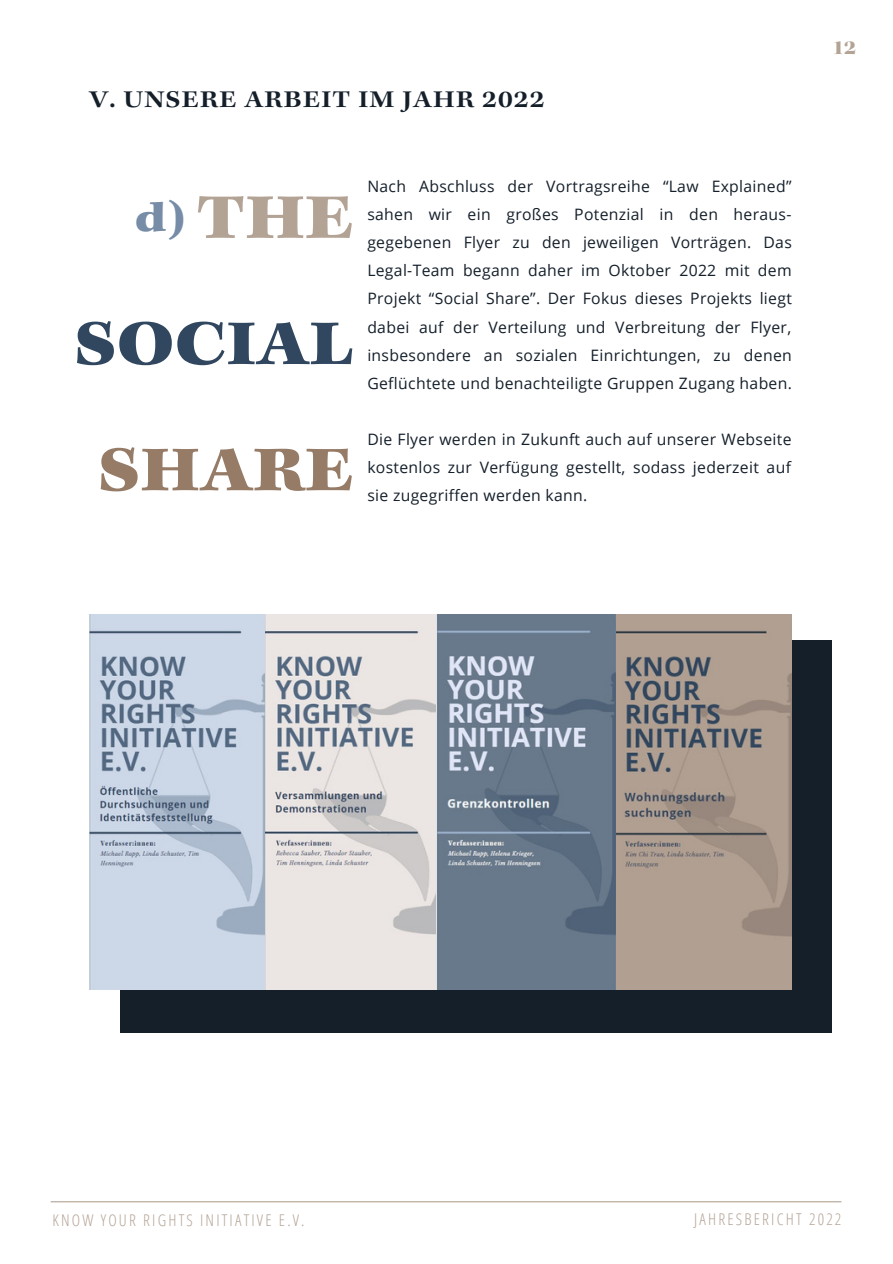
<style>
.page{position:relative;width:893px;height:1264px;background:#fff}
.page>*{position:absolute;margin:0;border:0;box-sizing:border-box;transform-origin:0 0}
.t1{font:63.6px "Kepler Std Black Ext Capt";color:#31475f}
.t2{font:63.6px "Kepler Std Black Ext Capt";color:#967b66}
.t3{font:63.6px "Kepler Std Black Ext Capt";color:#b3a395}
.t4{font:43.2px "Kepler Std Black Ext Capt";color:#778ca7}
.t5{font:600 expanded 24px "Kepler Std";letter-spacing:.05em;color:#141f2a}
.t6{font:19.5px "Kepler Std Black Ext Disp";color:#b3a395}
.t7{font:300 16.2px "Open Sans Condensed";letter-spacing:.135em;color:#b3a395}
.t8{font:15.75px/28px "Open Sans";letter-spacing:.02em;color:#141f2a;text-align:justify}
</style>
<div class="page">
<hr style="left:51px;top:1201px;width:790px;height:1px;background:#b3a395">
<div style="left:120px;top:640px;width:711px;height:392px;background:#141f2a"></div>
<img style="left:89px;top:614px;width:348px;height:375px">
<img style="left:437px;top:614px;width:354px;height:375px">
<h3 class="t5" style="left:89px;top:90px;width:456px">V. UNSERE ARBEIT IM JAHR 2022</h3>
<h2 class="t4" style="left:135px;top:201px;width:52px">d)</h2>
<h1 class="t3" style="left:197px;top:193px;width:159px">THE</h1>
<h1 class="t1" style="left:74px;top:319px;width:282px">SOCIAL</h1>
<p class="t8" style="left:367px;top:172px;width:426px">Nach Abschluss der Vortragsreihe “Law Explained” sahen wir ein großes Potenzial in den heraus&shy;gegebenen Flyer zu den jeweiligen Vorträgen. Das Legal-Team begann daher im Oktober 2022 mit dem Projekt “Social Share”. Der Fokus dieses Projekts liegt dabei auf der Verteilung und Verbreitung der Flyer, insbesondere an sozialen Einrichtungen, zu denen Geflüchtete und benachteiligte Gruppen Zugang haben.</p>
<h1 class="t2" style="left:97px;top:445px;width:258px">SHARE</h1>
<p class="t8" style="left:367px;top:425px;width:425px">Die Flyer werden in Zukunft auch auf unserer Webseite kostenlos zur Verfügung gestellt, sodass jederzeit auf sie zugegriffen werden kann.</p>
<p class="t6" style="left:832px;top:40px;width:25px">12</p>
<p class="t7" style="left:52px;top:1208px;width:254px">KNOW YOUR RIGHTS INITIATIVE E.V.</p>
<p class="t7" style="left:694px;top:1207px;width:149px">JAHRESBERICHT 2022</p>
</div>
